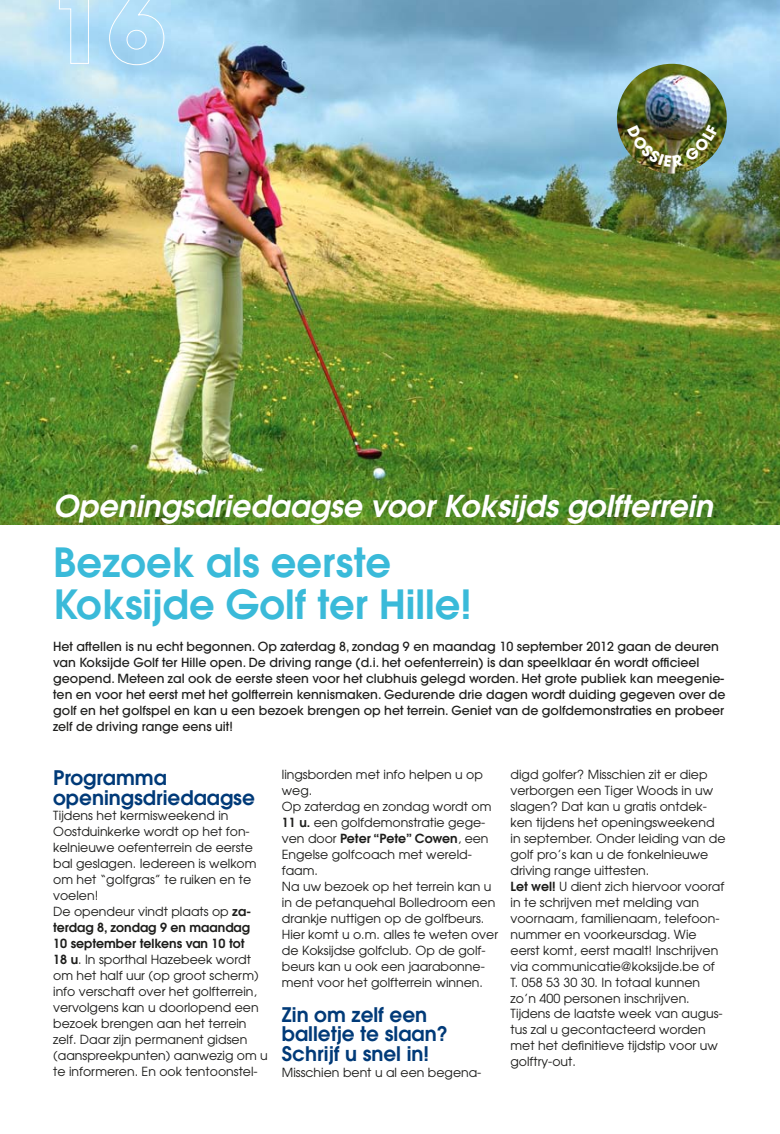
<style>
.page{position:relative;width:780px;height:1134px;background:#fff}
.page>*{position:absolute;margin:0;border:0;box-sizing:border-box;transform-origin:0 0}
.t1{font:600 40px/42.5px "Avant Garde";color:#3abad9}
.t2{font:italic 600 30px "Avant Garde";color:#fff}
.t3{font:600 20px/19.5px "Avant Garde";color:#003a78}
.t4{font:12.5px/16px "Avant Garde";color:#1d1d1b}
.t5{font:500 12.5px/16px "Avant Garde";color:#1d1d1b}
.s1{font-weight:600}
</style>
<div class="page">
<img style="left:0;top:0;width:780px;height:524px">
<svg style="left:59px;top:0;width:30px;height:64px;background:#bae1f7"></svg>
<svg style="left:109px;top:0;width:55px;height:65px;background:#b0dcf6"></svg>
<img style="left:617px;top:64px;width:109px;height:110px;border-radius:55px">
<img style="left:627px;top:124px;width:91px;height:43px">
<h2 class="t2" style="left:53px;top:486px;width:661px">Openingsdriedaagse voor Koksijds golfterrein</h2>
<h1 class="t1" style="left:53px;top:540px;width:420px">Bezoek als eerste<br>Koksijde Golf ter Hille!</h1>
<p class="t5" style="left:53px;top:639px;width:673px">Het aftellen is nu echt begonnen. Op zaterdag 8, zondag 9 en maandag 10 september 2012 gaan de deuren van Koksijde Golf ter Hille open. De driving range (d.i. het oefenterrein) is dan speelklaar én wordt officieel geopend. Meteen zal ook de eerste steen voor het clubhuis gelegd worden. Het grote publiek kan meegenie&shy;ten en voor het eerst met het golfterrein kennismaken. Gedurende drie dagen wordt duiding gegeven over de golf en het golfspel en kan u een bezoek brengen op het terrein. Geniet van de golfdemonstraties en probeer zelf de driving range eens uit!</p>
<h3 class="t3" style="left:53px;top:768px;width:203px">Programma openingsdriedaagse</h3>
<p class="t4" style="left:53px;top:808px;width:216px">Tijdens het kermisweekend in<br>Oostduinkerke wordt op het fon&shy;kelnieuwe oefenterrein de eerste bal geslagen. Iedereen is welkom om het “golfgras” te ruiken en te voelen!<br>De opendeur vindt plaats op <span class="s1">za&shy;terdag 8, zondag 9 en maandag<br>10 september telkens van 10 tot<br>18 u</span>. In sporthal Hazebeek wordt om het half uur (op groot scherm) info verschaft over het golfterrein, vervolgens kan u doorlopend een bezoek brengen aan het terrein zelf. Daar zijn permanent gidsen (aanspreekpunten) aanwezig om u te informeren. En ook tentoonstel-</p>
<p class="t4" style="left:282px;top:766px;width:218px">lingsborden met info helpen u op weg.<br>Op zaterdag en zondag wordt om<br><span class="s1">11 u.</span> een golfdemonstratie gege&shy;ven door <span class="s1">Peter “Pete” Cowen</span>, een<br>Engelse golfcoach met wereld&shy;faam.<br>Na uw bezoek op het terrein kan u in de petanquehal Bolledroom een drankje nuttigen op de golfbeurs.<br>Hier komt u o.m. alles te weten over de Koksijdse golfclub. Op de golf&shy;beurs kan u ook een jaarabonne&shy;ment voor het golfterrein winnen.</p>
<h3 class="t3" style="left:282px;top:1004px;width:168px">Zin om zelf een balletje te slaan?<br>Schrijf u snel in!</h3>
<p class="t4" style="left:282px;top:1064px;width:201px">Misschien bent u al een begena-</p>
<p class="t4" style="left:510px;top:766px;width:216px">digd golfer? Misschien zit er diep verborgen een Tiger Woods in uw slagen? Dat kan u gratis ontdek&shy;ken tijdens het openingsweekend in september. Onder leiding van de golf pro’s kan u de fonkelnieuwe driving range uittesten.<br><span class="s1">Let wel!</span> U dient zich hiervoor vooraf in te schrijven met melding van voornaam, familienaam, telefoon&shy;nummer en voorkeursdag. Wie eerst komt, eerst maalt! Inschrijven via communicatie@koksijde.be of<br>T. 058 53 30 30. In totaal kunnen zo’n 400 personen inschrijven.<br>Tijdens de laatste week van augus&shy;tus zal u gecontacteerd worden met het definitieve tijdstip voor uw golftry-out.</p>
</div>
